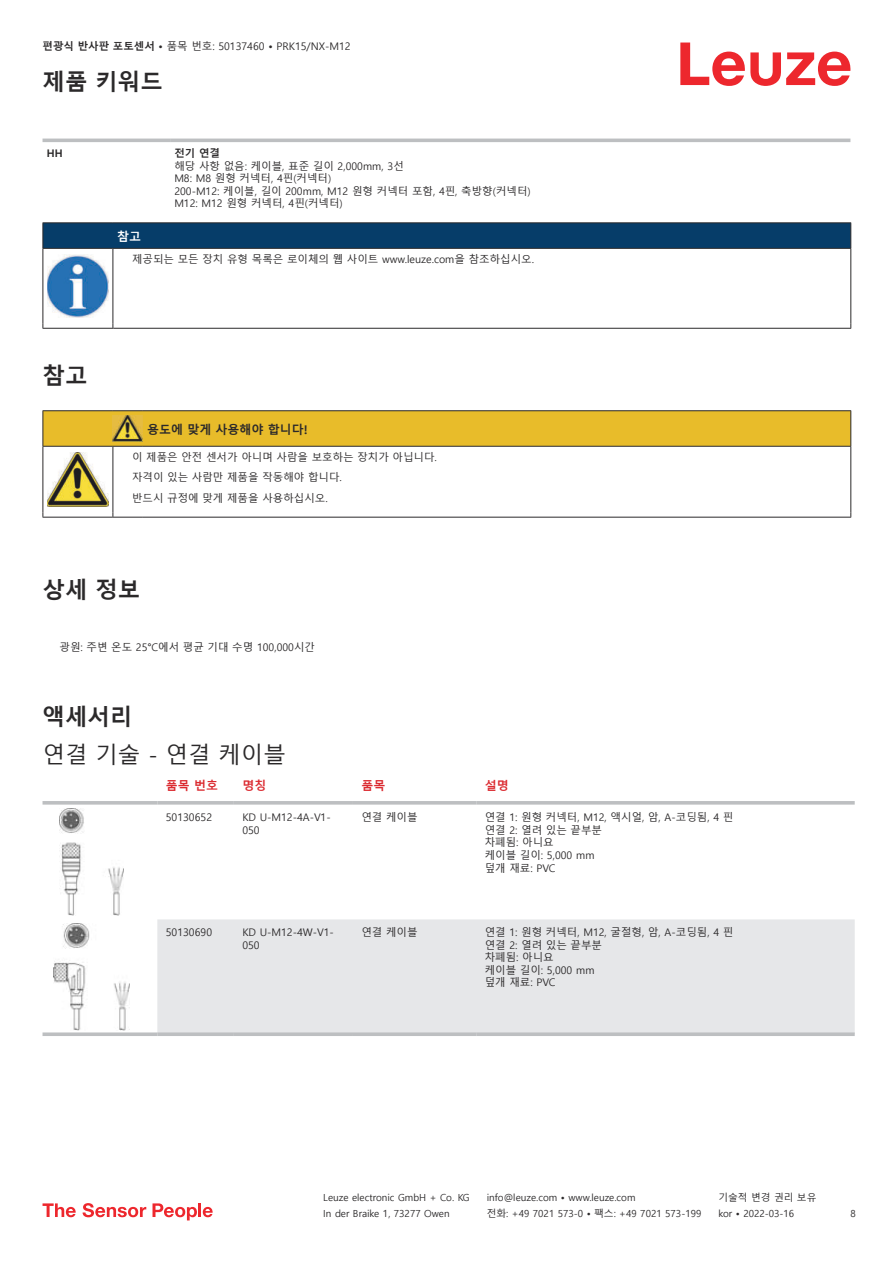
<style>
.page{position:relative;width:893px;height:1263px;background:#fff}
.page>*{position:absolute;margin:0;border:0;box-sizing:border-box;transform-origin:0 0}
.t1{font:700 22.5px "Malgun Gothic";color:#2b292a}
.t2{font:22.5px "Malgun Gothic";color:#2b292a}
.t3{font:700 12px "Malgun Gothic";color:#2b292a}
.t4{font:700 12px "Malgun Gothic";color:#db2a30}
.t5{font:700 12px "Malgun Gothic";color:#fff}
.t6{font:10.5px/12.6px "Malgun Gothic";color:#2b292a}
.t7{font:700 10.5px "Malgun Gothic";color:#2b292a}
.t8{font:9.75px "Malgun Gothic";color:#2b292a}
.s1{font-weight:700}
</style>
<div class="page">
<svg style="left:680px;top:43px;width:170px;height:43px"></svg>
<svg style="left:43px;top:138px;width:807px;height:1px"></svg>
<hr style="left:43px;top:139px;width:127px;height:3px;background:#bdbfc1">
<hr style="left:170px;top:139px;width:680px;height:3px;background:#bdbfc1">
<div style="left:157px;top:919px;width:698px;height:113px;background:#e6e7e9"></div>
<svg style="left:43px;top:801px;width:114px;height:4px"></svg>
<svg style="left:157px;top:801px;width:77px;height:4px"></svg>
<svg style="left:234px;top:801px;width:119px;height:4px"></svg>
<svg style="left:353px;top:801px;width:123px;height:4px"></svg>
<svg style="left:476px;top:801px;width:379px;height:4px;background:#c3c5c7"></svg>
<svg style="left:43px;top:1032px;width:114px;height:4px"></svg>
<svg style="left:157px;top:1032px;width:77px;height:4px"></svg>
<svg style="left:234px;top:1032px;width:119px;height:4px"></svg>
<svg style="left:353px;top:1032px;width:123px;height:4px"></svg>
<svg style="left:476px;top:1032px;width:379px;height:4px;background:#c1c3c5"></svg>
<img style="left:59px;top:809px;width:65px;height:106px">
<img style="left:54px;top:924px;width:75px;height:106px">
<svg style="left:43px;top:1203px;width:33px;height:14px"></svg>
<svg style="left:83px;top:1203px;width:63px;height:14px"></svg>
<svg style="left:153px;top:1203px;width:44px;height:17px"></svg>
<hr style="left:198px;top:1203px;width:3px;height:14px;background:#ed272d">
<svg style="left:203px;top:1207px;width:10px;height:10px"></svg>
<svg style="left:44px;top:249px;width:806px;height:79px"></svg>
<hr style="left:43px;top:222px;width:70px;height:1px;background:#2b292a">
<hr style="left:43px;top:248px;width:70px;height:1px;background:#2b292a">
<hr style="left:113px;top:222px;width:738px;height:1px;background:#2b292a">
<svg style="left:43px;top:223px;width:808px;height:25px;background:#063c67"></svg>
<hr style="left:113px;top:248px;width:738px;height:1px;background:#2b292a">
<hr style="left:43px;top:249px;width:1px;height:75px;background:#2b292a">
<hr style="left:113px;top:249px;width:1px;height:75px;background:#2b292a">
<hr style="left:850px;top:249px;width:1px;height:75px;background:#2b292a">
<hr style="left:43px;top:328px;width:70px;height:1px;background:#2b292a">
<hr style="left:113px;top:328px;width:738px;height:1px;background:#2b292a">
<img style="left:47px;top:255px;width:61px;height:63px">
<div style="left:115px;top:249px;width:734px;height:21px;background:#fff"></div>
<hr style="left:43px;top:410px;width:70px;height:1px;background:#2b292a">
<hr style="left:113px;top:410px;width:30px;height:1px;background:#2b292a">
<hr style="left:143px;top:410px;width:708px;height:1px;background:#2b292a">
<hr style="left:43px;top:517px;width:70px;height:1px;background:#2b292a">
<hr style="left:113px;top:517px;width:30px;height:1px;background:#2b292a">
<hr style="left:143px;top:517px;width:708px;height:1px;background:#2b292a">
<svg style="left:43px;top:411px;width:808px;height:106px"></svg>
<p class="t6" style="left:43px;top:40px;width:310px"><span class="s1">편광식 반사판 포토센서 •</span> 품목 번호: 50137460 <span class="s1">•</span> PRK15/NX-M12</p>
<h1 class="t1" style="left:43px;top:69px;width:122px">제품 키워드</h1>
<p class="t7" style="left:47px;top:147px;width:18px">HH</p>
<p class="t7" style="left:174px;top:147px;width:47px">전기 연결</p>
<p class="t6" style="left:174px;top:160px;width:358px">해당 사항 없음: 케이블, 표준 길이 2,000mm, 3선<br>M8: M8 원형 커넥터, 4핀(커넥터)<br>200-M12: 케이블, 길이 200mm, M12 원형 커넥터 포함, 4핀, 축방향(커넥터)<br>M12: M12 원형 커넥터, 4핀(커넥터)</p>
<p class="t5" style="left:117px;top:229px;width:25px">참고</p>
<p class="t6" style="left:132px;top:253px;width:403px">제공되는 모든 장치 유형 목록은 로이체의 웹 사이트 www.leuze.com을 참조하십시오.</p>
<h1 class="t1" style="left:43px;top:362px;width:46px">참고</h1>
<p class="t3" style="left:147px;top:422px;width:162px">용도에 맞게 사용해야 합니다!</p>
<p class="t6" style="left:132px;top:447px;width:306px;line-height:20.2px">이 제품은 안전 센서가 아니며 사람을 보호하는 장치가 아닙니다. 자격이 있는 사람만 제품을 작동해야 합니다.<br>반드시 규정에 맞게 제품을 사용하십시오.</p>
<h1 class="t1" style="left:43px;top:576px;width:99px">상세 정보</h1>
<p class="t6" style="left:60px;top:642px;width:257px">광원: 주변 온도 25°C에서 평균 기대 수명 100,000시간</p>
<h1 class="t1" style="left:43px;top:703px;width:91px">액세서리</h1>
<h1 class="t2" style="left:43px;top:742px;width:245px">연결 기술 - 연결 케이블</h1>
<p class="t4" style="left:166px;top:779px;width:54px">품목 번호</p>
<p class="t4" style="left:242px;top:779px;width:25px">명칭</p>
<p class="t4" style="left:361px;top:779px;width:25px">품목</p>
<p class="t4" style="left:485px;top:779px;width:25px">설명</p>
<p class="t6" style="left:166px;top:811px;width:48px">50130652</p>
<p class="t6" style="left:242px;top:811px;width:90px">KD U-M12-4A-V1-<br>050</p>
<p class="t6" style="left:361px;top:811px;width:58px">연결 케이블</p>
<p class="t6" style="left:485px;top:811px;width:250px">연결 1: 원형 커넥터, M12, 액시얼, 암, A-코딩됨, 4 핀 연결 2: 열려 있는 끝부분<br>차폐됨: 아니요<br>케이블 길이: 5,000 mm<br>덮개 재료: PVC</p>
<p class="t6" style="left:166px;top:926px;width:48px">50130690</p>
<p class="t6" style="left:242px;top:926px;width:93px">KD U-M12-4W-V1-<br>050</p>
<p class="t6" style="left:361px;top:926px;width:58px">연결 케이블</p>
<p class="t6" style="left:485px;top:926px;width:250px">연결 1: 원형 커넥터, M12, 굴절형, 암, A-코딩됨, 4 핀 연결 2: 열려 있는 끝부분<br>차폐됨: 아니요<br>케이블 길이: 5,000 mm<br>덮개 재료: PVC</p>
<p class="t8" style="left:323px;top:1192px;width:148px">Leuze electronic GmbH + Co. KG</p>
<p class="t8" style="left:487px;top:1192px;width:150px">info@leuze.com • www.leuze.com</p>
<p class="t8" style="left:718px;top:1192px;width:100px">기술적 변경 권리 보유</p>
<p class="t8" style="left:323px;top:1208px;width:128px">In der Braike 1, 73277 Owen</p>
<p class="t8" style="left:487px;top:1208px;width:216px">전화: +49 7021 573-0 • 팩스: +49 7021 573-199</p>
<p class="t8" style="left:718px;top:1208px;width:77px">kor • 2022-03-16</p>
<p class="t8" style="left:850px;top:1210px;width:7px">8</p>
</div>
